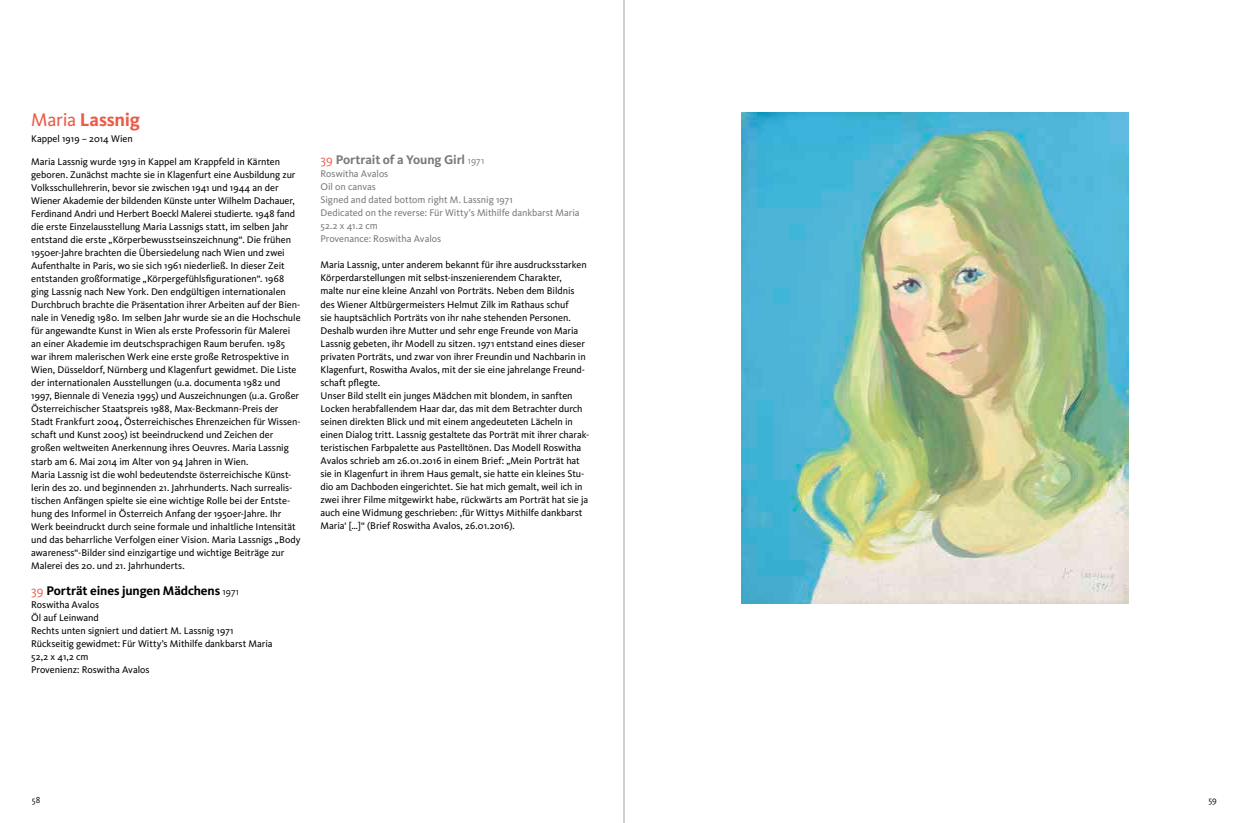
<style>
.page{position:relative;width:1248px;height:823px;background:#fff}
.page>*{position:absolute;margin:0;border:0;box-sizing:border-box;transform-origin:0 0}
.t1{font:700 19px "Kievit";letter-spacing:-.01em;color:#ea5c47}
.t2{font:700 13px "Kievit";letter-spacing:-.01em;color:#000}
.t3{font:700 13px "Kievit";letter-spacing:-.01em;color:#7a7a7a}
.t4{font:10px/13px "Kievit";letter-spacing:-.005em;color:#000}
.t5{font:10px/13px "Kievit";letter-spacing:-.005em;color:#7a7a7a}
.t6{font:9px "Kievit";color:#000}
.s1{font-weight:400}
.s2{font-weight:400;color:#ea5c47}
.s3{font-weight:400;font-size:10px}
</style>
<div class="page">
<img style="left:741px;top:112px;width:387px;height:491px">
<hr style="left:623px;top:0;width:2px;height:822px;background:#cfcfd0">
<h1 class="t1" style="left:31px;top:108px;width:110px"><span class="s1">Maria</span> Lassnig</h1>
<p class="t4" style="left:31px;top:132px;width:103px">Kappel 1919 – 2014 Wien</p>
<p class="t4" style="left:31px;top:155px;width:271px">Maria Lassnig wurde 1919 in Kappel am Krappfeld in Kärnten geboren. Zunächst machte sie in Klagenfurt eine Ausbildung zur Volksschullehrerin, bevor sie zwischen 1941 und 1944 an der Wiener Akademie der bildenden Künste unter Wilhelm Dachauer, Ferdinand Andri und Herbert Boeckl Malerei studierte. 1948 fand die erste Einzelausstellung Maria Lassnigs statt, im selben Jahr entstand die erste „Körperbewusstseinszeichnung“. Die frühen 1950er-Jahre brachten die Übersiedelung nach Wien und zwei Aufenthalte in Paris, wo sie sich 1961 niederließ. In dieser Zeit entstanden großformatige „Körpergefühlsfigurationen“. 1968 ging Lassnig nach New York. Den endgültigen internationalen Durchbruch brachte die Präsentation ihrer Arbeiten auf der Bien&shy;nale in Venedig 1980. Im selben Jahr wurde sie an die Hochschule für angewandte Kunst in Wien als erste Professorin für Malerei an einer Akademie im deutschsprachigen Raum berufen. 1985 war ihrem malerischen Werk eine erste große Retrospektive in Wien, Düsseldorf, Nürnberg und Klagenfurt gewidmet. Die Liste der internationalen Ausstellungen (u.a. documenta 1982 und 1997, Biennale di Venezia 1995) und Auszeichnungen (u.a. Großer Österreichischer Staatspreis 1988, Max-Beckmann-Preis der Stadt Frankfurt 2004, Österreichisches Ehrenzeichen für Wissen&shy;schaft und Kunst 2005) ist beeindruckend und Zeichen der großen weltweiten Anerkennung ihres Oeuvres. Maria Lassnig starb am 6. Mai 2014 im Alter von 94 Jahren in Wien.<br>Maria Lassnig ist die wohl bedeutendste österreichische Künst&shy;lerin des 20. und beginnenden 21. Jahrhunderts. Nach surrealis&shy;tischen Anfängen spielte sie eine wichtige Rolle bei der Entste&shy;hung des Informel in Österreich Anfang der 1950er-Jahre. Ihr Werk beeindruckt durch seine formale und inhaltliche Intensität und das beharrliche Verfolgen einer Vision. Maria Lassnigs „Body awareness“-Bilder sind einzigartige und wichtige Beiträge zur Malerei des 20. und 21. Jahrhunderts.</p>
<h2 class="t2" style="left:31px;top:582px;width:209px"><span class="s2">39</span> Porträt eines jungen Mädchens <span class="s3">1971</span></h2>
<p class="t4" style="left:31px;top:597px;width:243px">Roswitha Avalos<br>Öl auf Leinwand<br>Rechts unten signiert und datiert M. Lassnig 1971<br>Rückseitig gewidmet: Für Witty’s Mithilfe dankbarst Maria<br>52,2 x 41,2 cm<br>Provenienz: Roswitha Avalos</p>
<h2 class="t3" style="left:320px;top:152px;width:165px"><span class="s2">39</span> Portrait of a Young Girl <span class="s3">1971</span></h2>
<p class="t5" style="left:320px;top:167px;width:261px">Roswitha Avalos<br>Oil on canvas<br>Signed and dated bottom right M. Lassnig 1971<br>Dedicated on the reverse: Für Witty’s Mithilfe dankbarst Maria<br>52.2 x 41.2 cm<br>Provenance: Roswitha Avalos</p>
<p class="t4" style="left:320px;top:258px;width:270px">Maria Lassnig, unter anderem bekannt für ihre ausdrucksstarken Körperdarstellungen mit selbst-inszenierendem Charakter,<br>malte nur eine kleine Anzahl von Porträts. Neben dem Bildnis des Wiener Altbürgermeisters Helmut Zilk im Rathaus schuf<br>sie hauptsächlich Porträts von ihr nahe stehenden Personen.<br>Deshalb wurden ihre Mutter und sehr enge Freunde von Maria Lassnig gebeten, ihr Modell zu sitzen. 1971 entstand eines dieser privaten Porträts, und zwar von ihrer Freundin und Nachbarin in Klagenfurt, Roswitha Avalos, mit der sie eine jahrelange Freund&shy;schaft pflegte.<br>Unser Bild stellt ein junges Mädchen mit blondem, in sanften Locken herabfallendem Haar dar, das mit dem Betrachter durch seinen direkten Blick und mit einem angedeuteten Lächeln in einen Dialog tritt. Lassnig gestaltete das Porträt mit ihrer charak&shy;teristischen Farbpalette aus Pastelltönen. Das Modell Roswitha Avalos schrieb am 26.01.2016 in einem Brief: „Mein Porträt hat sie in Klagenfurt in ihrem Haus gemalt, sie hatte ein kleines Stu&shy;dio am Dachboden eingerichtet. Sie hat mich gemalt, weil ich in zwei ihrer Filme mitgewirkt habe, rückwärts am Porträt hat sie ja auch eine Widmung geschrieben: ,für Wittys Mithilfe dankbarst Maria‘ […]“ (Brief Roswitha Avalos, 26.01.2016).</p>
<p class="t6" style="left:32px;top:794px;width:10px">58</p>
<p class="t6" style="left:1208px;top:794px;width:10px">59</p>
</div>
